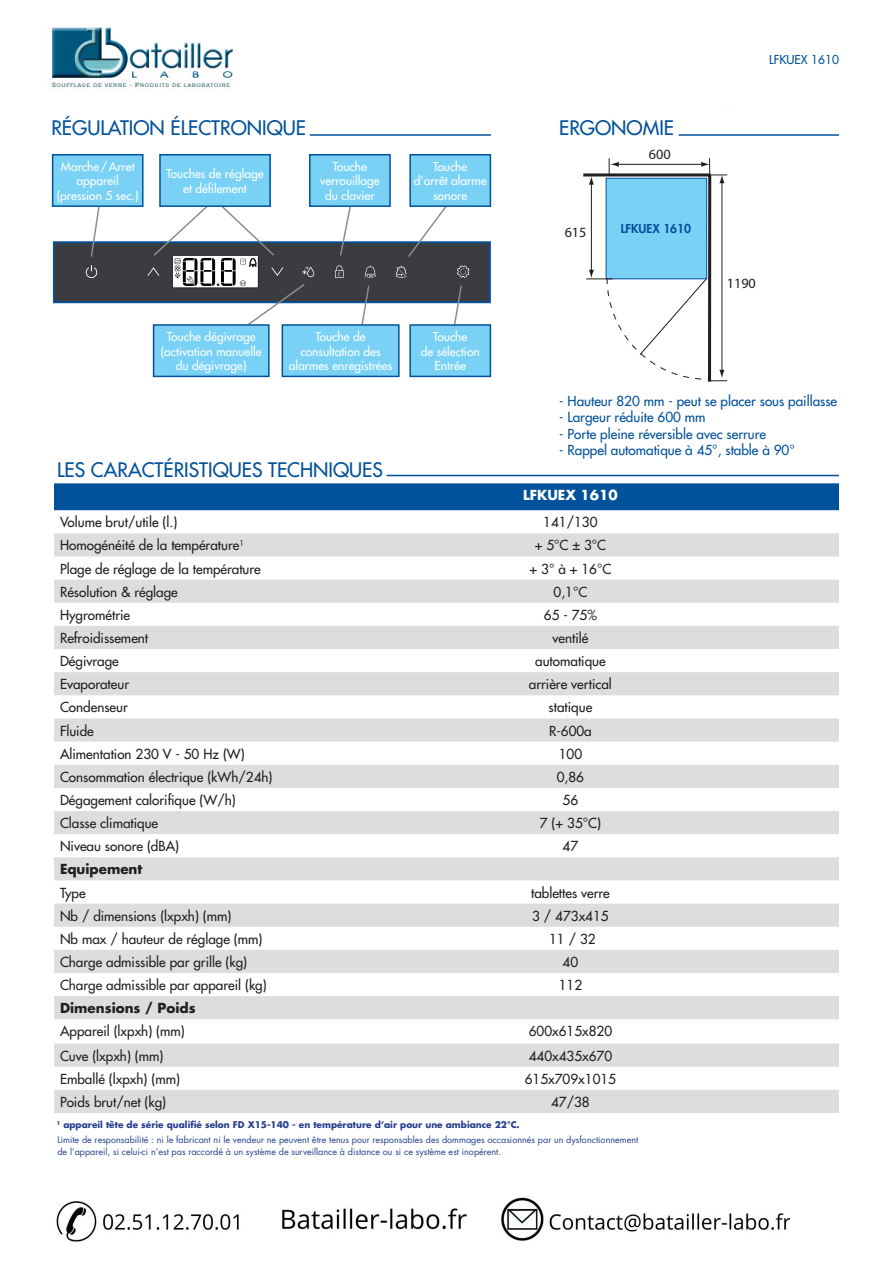
<style>
.page{position:relative;width:893px;height:1263px;background:#fff}
.page>*{position:absolute;margin:0;border:0;box-sizing:border-box;transform-origin:0 0}
.t1{font:500 19.5px "Futura Std";color:#01519b}
.t2{font:14.25px "Myriad";color:#231f20}
.t3{font:500 13.5px "Futura Std";color:#231f20}
.t4{font:500 13.5px "Futura Std";color:#01519b}
.t5{font:700 13.5px "Futura Std";color:#231f20}
.t6{font:700 13.5px "Futura Std";color:#fff}
.t7{font:12.15px "Myriad";color:#01519b}
.t8{font:500 12px/14.4px "Futura Std";color:#fff;text-align:center}
.t9{font:500 12px "Futura Std";color:#01519b}
.t10{font:800 12px "Futura Std";color:#01519b}
.t11{font:9px/15.1px "Futura Std";color:#253f8e}
.s1{font-weight:700}
</style>
<div class="page">
<div style="left:606px;top:178px;width:101px;height:101px;background:#79d2f6;border:1px solid #01519b"></div>
<hr style="left:583px;top:173px;width:128px;height:3px;background:#231f20">
<hr style="left:708px;top:175px;width:3px;height:207px;background:#231f20">
<hr style="left:617px;top:164px;width:86px;height:1px;background:#231f20">
<svg style="left:609px;top:158px;width:10px;height:16px"></svg>
<hr style="left:591px;top:183px;width:1px;height:88px;background:#231f20">
<svg style="left:589px;top:176px;width:5px;height:9px"></svg>
<hr style="left:721px;top:181px;width:1px;height:190px;background:#231f20">
<svg style="left:701px;top:158px;width:26px;height:25px"></svg>
<svg style="left:586px;top:270px;width:141px;height:111px"></svg>
<div style="left:54px;top:483px;width:785px;height:27px;background:#01519b"></div>
<svg style="left:54px;top:533px;width:785px;height:580px;fill:#dedfe1"></svg>
<hr style="left:387px;top:475px;width:452px;height:1px;background:#01519b">
<hr style="left:310px;top:134px;width:181px;height:2px;background:#01519b">
<div style="left:54px;top:242px;width:436px;height:60px;background:#3a3c3f"></div>
<svg style="left:86px;top:265px;width:11px;height:13px"></svg>
<svg style="left:457px;top:265px;width:12px;height:13px"></svg>
<svg style="left:396px;top:266px;width:11px;height:12px"></svg>
<svg style="left:365px;top:265px;width:11px;height:13px"></svg>
<svg style="left:335px;top:265px;width:9px;height:13px"></svg>
<div style="left:53px;top:241px;width:438px;height:62px;border:2px solid #01519b"></div>
<div style="left:53px;top:155px;width:90px;height:51px;background:#79d2f6"></div>
<div style="left:52px;top:154px;width:92px;height:53px;border:2px solid #01519b"></div>
<svg style="left:90px;top:205px;width:11px;height:52px"></svg>
<svg style="left:339px;top:207px;width:13px;height:49px"></svg>
<div style="left:160px;top:155px;width:110px;height:51px;background:#79d2f6"></div>
<div style="left:159px;top:154px;width:112px;height:53px;border:2px solid #01519b"></div>
<div style="left:310px;top:155px;width:80px;height:51px;background:#79d2f6"></div>
<div style="left:309px;top:154px;width:82px;height:53px;border:2px solid #01519b"></div>
<svg style="left:359px;top:285px;width:11px;height:39px"></svg>
<svg style="left:147px;top:197px;width:167px;height:139px"></svg>
<div style="left:154px;top:325px;width:115px;height:51px;background:#79d2f6"></div>
<div style="left:153px;top:324px;width:117px;height:53px;border:2px solid #01519b"></div>
<svg style="left:406px;top:207px;width:44px;height:50px"></svg>
<div style="left:282px;top:325px;width:117px;height:51px;background:#79d2f6"></div>
<div style="left:282px;top:324px;width:118px;height:53px;border:2px solid #01519b"></div>
<svg style="left:451px;top:285px;width:12px;height:39px"></svg>
<div style="left:410px;top:325px;width:80px;height:51px;background:#79d2f6"></div>
<div style="left:409px;top:324px;width:82px;height:53px;border:2px solid #01519b"></div>
<div style="left:410px;top:155px;width:80px;height:51px;background:#79d2f6"></div>
<div style="left:409px;top:154px;width:82px;height:53px;border:2px solid #01519b"></div>
<img style="left:51px;top:27px;width:182px;height:62px">
<img style="left:56px;top:1197px;width:733px;height:45px">
<h1 class="t1" style="left:51px;top:116px;width:256px">RÉGULATION ÉLECTRONIQUE</h1>
<p class="t8" style="left:57px;top:159px;width:83px">Marche/Arret appareil (pression 5 sec.)</p>
<p class="t8" style="left:167px;top:167px;width:98px">Touches de réglage et défilement</p>
<p class="t8" style="left:320px;top:159px;width:61px">Touche verrouillage du clavier</p>
<p class="t8" style="left:414px;top:159px;width:74px">Touche<br>d’arrêt alarme sonore</p>
<p class="t8" style="left:161px;top:330px;width:102px">Touche dégivrage (activation manuelle du dégivrage)</p>
<p class="t8" style="left:289px;top:330px;width:105px">Touche de consultation des alarmes enregistrées</p>
<p class="t8" style="left:421px;top:330px;width:60px">Touche<br>de sélection<br>Entrée</p>
<h1 class="t1" style="left:57px;top:458px;width:327px">LES CARACTÉRISTIQUES TECHNIQUES</h1>
<h1 class="t1" style="left:559px;top:116px;width:116px">ERGONOMIE</h1>
<p class="t2" style="left:565px;top:225px;width:23px">615</p>
<p class="t2" style="left:649px;top:147px;width:23px">600</p>
<p class="t10" style="left:621px;top:221px;width:72px">LFKUEX 1610</p>
<p class="t7" style="left:629px;top:227px;width:55px">LFKU 1613</p>
<p class="t9" style="left:769px;top:52px;width:71px">LFKUEX 1610</p>
<p class="t2" style="left:727px;top:276px;width:31px">1190</p>
<p class="t4" style="left:559px;top:392px;width:279px">- Hauteur 820 mm - peut se placer sous paillasse</p>
<p class="t4" style="left:559px;top:409px;width:148px">- Largeur réduite 600 mm</p>
<p class="t4" style="left:559px;top:425px;width:208px">- Porte pleine réversible avec serrure</p>
<p class="t4" style="left:559px;top:442px;width:237px">- Rappel automatique à 45°, stable à 90°</p>
<p class="t6" style="left:523px;top:486px;width:96px">LFKUEX 1610</p>
<p class="t3" style="left:60px;top:514px;width:119px">Volume brut/utile (l.)</p>
<p class="t3" style="left:543px;top:514px;width:56px">141/130</p>
<p class="t3" style="left:60px;top:537px;width:185px">Homogénéité de la température<sup>1</sup></p>
<p class="t3" style="left:535px;top:537px;width:73px">+ 5°C ± 3°C</p>
<p class="t3" style="left:60px;top:560px;width:202px">Plage de réglage de la température</p>
<p class="t3" style="left:529px;top:560px;width:83px">+ 3° à + 16°C</p>
<p class="t3" style="left:60px;top:583px;width:119px">Résolution &amp; réglage</p>
<p class="t3" style="left:553px;top:583px;width:35px">0,1°C</p>
<p class="t3" style="left:60px;top:606px;width:72px">Hygrométrie</p>
<p class="t3" style="left:544px;top:606px;width:55px">65 - 75%</p>
<p class="t3" style="left:60px;top:630px;width:90px">Refroidissement</p>
<p class="t3" style="left:552px;top:630px;width:37px">ventilé</p>
<p class="t3" style="left:60px;top:653px;width:60px">Dégivrage</p>
<p class="t3" style="left:535px;top:653px;width:72px">automatique</p>
<p class="t3" style="left:60px;top:676px;width:71px">Evaporateur</p>
<p class="t3" style="left:529px;top:676px;width:84px">arrière vertical</p>
<p class="t3" style="left:60px;top:699px;width:69px">Condenseur</p>
<p class="t3" style="left:549px;top:699px;width:45px">statique</p>
<p class="t3" style="left:60px;top:722px;width:35px">Fluide</p>
<p class="t3" style="left:549px;top:722px;width:44px">R-600a</p>
<p class="t3" style="left:60px;top:745px;width:186px">Alimentation 230 V - 50 Hz (W)</p>
<p class="t3" style="left:559px;top:745px;width:25px">100</p>
<p class="t3" style="left:60px;top:768px;width:214px">Consommation électrique (kWh/24h)</p>
<p class="t3" style="left:557px;top:768px;width:29px">0,86</p>
<p class="t3" style="left:60px;top:792px;width:177px">Dégagement calorifique (W/h)</p>
<p class="t3" style="left:563px;top:792px;width:17px">56</p>
<p class="t3" style="left:60px;top:815px;width:100px">Classe climatique</p>
<p class="t3" style="left:540px;top:815px;width:63px">7 (+ 35°C)</p>
<p class="t3" style="left:60px;top:838px;width:121px">Niveau sonore (dBA)</p>
<p class="t3" style="left:563px;top:838px;width:17px">47</p>
<p class="t5" style="left:60px;top:860px;width:84px">Equipement</p>
<p class="t3" style="left:60px;top:884px;width:27px">Type</p>
<p class="t3" style="left:531px;top:884px;width:80px">tablettes verre</p>
<p class="t3" style="left:60px;top:907px;width:173px">Nb / dimensions (lxpxh) (mm)</p>
<p class="t3" style="left:532px;top:907px;width:78px">3 / 473x415</p>
<p class="t3" style="left:60px;top:930px;width:204px">Nb max / hauteur de réglage (mm)</p>
<p class="t3" style="left:549px;top:930px;width:48px">11 / 32</p>
<p class="t3" style="left:60px;top:953px;width:189px">Charge admissible par grille (kg)</p>
<p class="t3" style="left:563px;top:953px;width:17px">40</p>
<p class="t3" style="left:60px;top:977px;width:208px">Charge admissible par appareil (kg)</p>
<p class="t3" style="left:559px;top:977px;width:25px">112</p>
<p class="t5" style="left:60px;top:999px;width:137px">Dimensions / Poids</p>
<p class="t3" style="left:60px;top:1023px;width:126px">Appareil (lxpxh) (mm)</p>
<p class="t3" style="left:529px;top:1023px;width:85px">600x615x820</p>
<p class="t3" style="left:60px;top:1047px;width:105px">Cuve (lxpxh) (mm)</p>
<p class="t3" style="left:529px;top:1047px;width:85px">440x435x670</p>
<p class="t3" style="left:60px;top:1070px;width:122px">Emballé (lxpxh) (mm)</p>
<p class="t3" style="left:525px;top:1070px;width:93px">615x709x1015</p>
<p class="t3" style="left:60px;top:1093px;width:108px">Poids brut/net (kg)</p>
<p class="t3" style="left:551px;top:1093px;width:40px">47/38</p>
<p class="t11" style="left:57px;top:1117px;width:583px"><sup>1</sup> <span class="s1">appareil tête de série qualifié selon FD X15-140 - en température d’air pour une ambiance 22°C.<br></span>Limite de responsabilité : ni le fabricant ni le vendeur ne peuvent être tenus pour responsables des dommages occasionnés par un dysfonctionnement</p>
<p class="t11" style="left:57px;top:1144px;width:445px">de l’appareil, si celui-ci n’est pas raccordé à un système de surveillance à distance ou si ce système est inopérent.</p>
</div>
